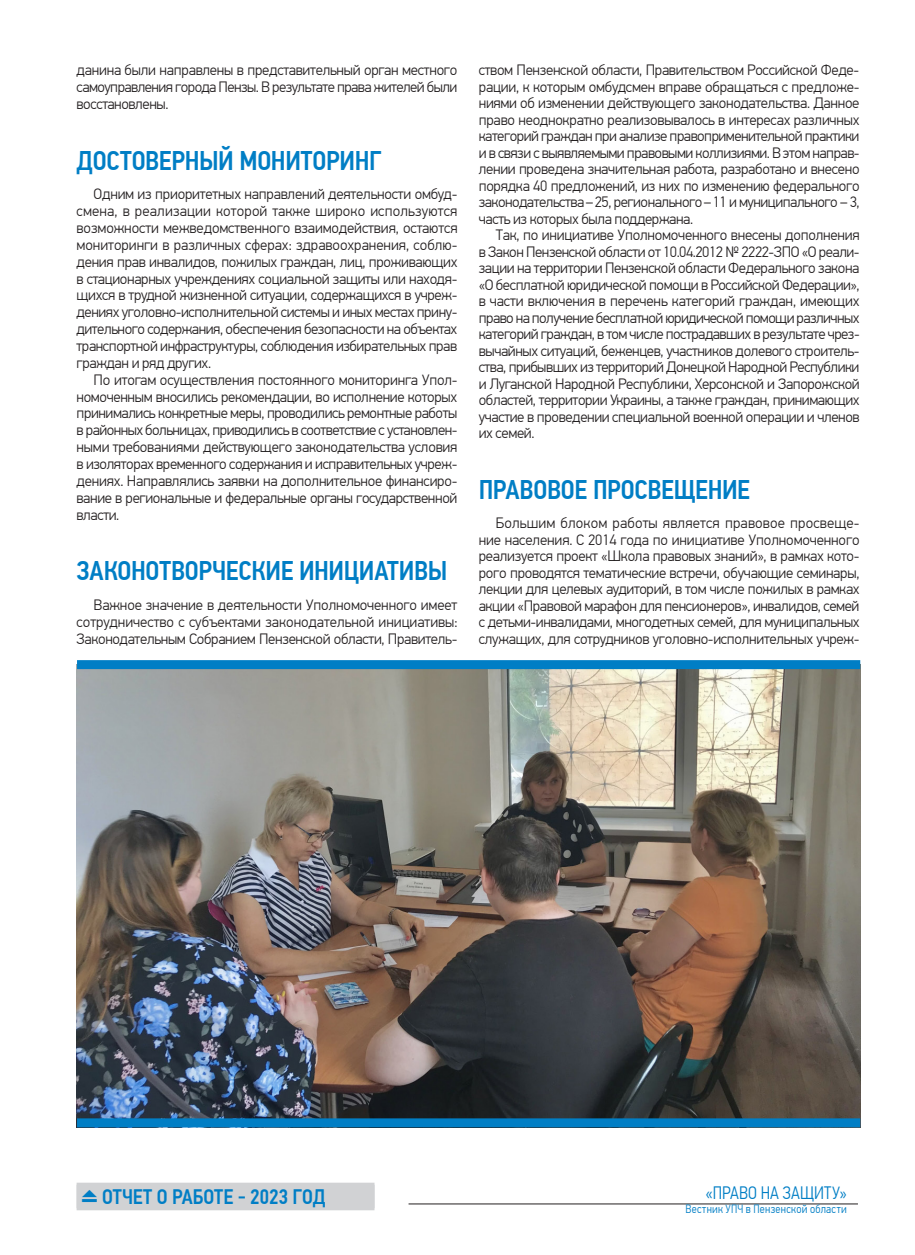
<style>
.page{position:relative;width:915px;height:1255px;background:#fff}
.page>*{position:absolute;margin:0;border:0;box-sizing:border-box;transform-origin:0 0}
.t1{font:500 27px "PF Din Text Cond Pro";letter-spacing:-.01em;color:#007ec5}
.t2{font:500 21px "PF Din Text Cond Pro";color:#007ec5}
.t3{font:300 18px "PF Din Text Cond Pro";letter-spacing:.005em;color:#007ec5}
.t4{font:300 15px/16.5px "PF Din Text Pro";letter-spacing:-.025em;color:#231f20;text-align:justify}
.t5{font:300 12px "PF Din Text Cond Pro";letter-spacing:.02em;color:#007ec5}
</style>
<div class="page">
<hr style="left:408px;top:1203px;width:449px;height:1px;background:#231f20">
<div style="left:77px;top:1182px;width:297px;height:26px;background:#d1d2d4"></div>
<div style="left:77px;top:1184px;width:297px;height:26px;background:#d1d2d4"></div>
<img style="left:77px;top:669px;width:782px;height:449px">
<div style="left:77px;top:660px;width:782px;height:9px;background:#007ec5"></div>
<div style="left:77px;top:1118px;width:782px;height:9px;background:#007ec5"></div>
<p class="t4" style="left:77px;top:62px;width:382px">данина были направлены в представительный орган местного самоуправления города Пензы. В результате права жителей были восстановлены.</p>
<h1 class="t1" style="left:77px;top:144px;width:306px">ДОСТОВЕРНЫЙ МОНИТОРИНГ</h1>
<p class="t4" style="left:77px;top:186px;width:382px;text-indent:17px">Одним из приоритетных направлений деятельности омбуд&shy;смена, в реализации которой также широко используются возможности межведомственного взаимодействия, остаются мониторинги в различных сферах: здравоохранения, соблю&shy;дения прав инвалидов, пожилых граждан, лиц, проживающих в стационарных учреждениях социальной защиты или находя&shy;щихся в трудной жизненной ситуации, содержащихся в учреж&shy;дениях уголовно--исполнительной системы и иных местах прину&shy;дительного содержания, обеспечения безопасности на объектах транспортной инфраструктуры, соблюдения избирательных прав граждан и ряд других.</p>
<p class="t4" style="left:77px;top:371px;width:382px;text-indent:17px">По итогам осуществления постоянного мониторинга Упол&shy;номоченным вносились рекомендации, во исполнение которых принимались конкретные меры, проводились ремонтные работы в районных больницах, приводились в соответствие с установлен&shy;ными требованиями действующего законодательства условия в изоляторах временного содержания и исправительных учреж&shy;дениях. Направлялись заявки на дополнительное финансиро&shy;вание в региональные и федеральные органы государственной власти.</p>
<h1 class="t1" style="left:77px;top:555px;width:372px">ЗАКОНОТВОРЧЕСКИЕ ИНИЦИАТИВЫ</h1>
<p class="t4" style="left:77px;top:596px;width:382px;text-indent:17px">Важное значение в деятельности Уполномоченного имеет сотрудничество с субъектами законодательной инициативы:<br>Законодательным Собранием Пензенской области, Правитель-</p>
<p class="t4" style="left:478px;top:62px;width:382px">ством Пензенской области, Правительством Российской Феде&shy;рации, к которым омбудсмен вправе обращаться с предложе&shy;ниями об изменении действующего законодательства. Данное право неоднократно реализовывалось в интересах различных категорий граждан при анализе правоприменительной практики и в связи с выявляемыми правовыми коллизиями. В этом направ&shy;лении проведена значительная работа, разработано и внесено порядка 40 предложений, из них по изменению федерального законодательства–25, регионального–11 и муниципального – 3, часть из которых была поддержана.</p>
<p class="t4" style="left:478px;top:227px;width:382px;text-indent:17px">Так, по инициативе Уполномоченного внесены дополнения в Закон Пензенской области от 10.04.2012 № 2222-ЗПО «О реали&shy;зации на территории Пензенской области Федерального закона «О бесплатной юридической помощи в Российской Федерации», в части включения в перечень категорий граждан, имеющих право на получение бесплатной юридической помощи различных категорий граждан, в том числе пострадавших в результате чрез&shy;вычайных ситуаций, беженцев, участников долевого строитель&shy;ства, прибывших из территорий Донецкой Народной Республики и Луганской Народной Республики, Херсонской и Запорожской областей, территории Украины, а также граждан, принимающих участие в проведении специальной военной операции и членов их семей.</p>
<h1 class="t1" style="left:478px;top:473px;width:272px">ПРАВОВОЕ ПРОСВЕЩЕНИЕ</h1>
<p class="t4" style="left:478px;top:515px;width:382px;text-indent:17px">Большим блоком работы является правовое просвеще&shy;ние населения. С 2014 года по инициативе Уполномоченного реализуется проект «Школа правовых знаний», в рамках кото&shy;рого проводятся тематические встречи, обучающие семинары, лекции для целевых аудиторий, в том числе пожилых в рамках акции «Правовой марафон для пенсионеров», инвалидов, семей с детьми--инвалидами, многодетных семей, для муниципальных служащих, для сотрудников уголовно--исполнительных учреж-</p>
<h2 class="t2" style="left:81px;top:1183px;width:246px">⏏ ОТЧЕТ О РАБОТЕ - 2023 ГОД</h2>
<p class="t3" style="left:705px;top:1182px;width:143px">«ПРАВО НА ЗАЩИТУ»</p>
<p class="t5" style="left:685px;top:1202px;width:163px">Вестник УПЧ в Пензенской области</p>
</div>
